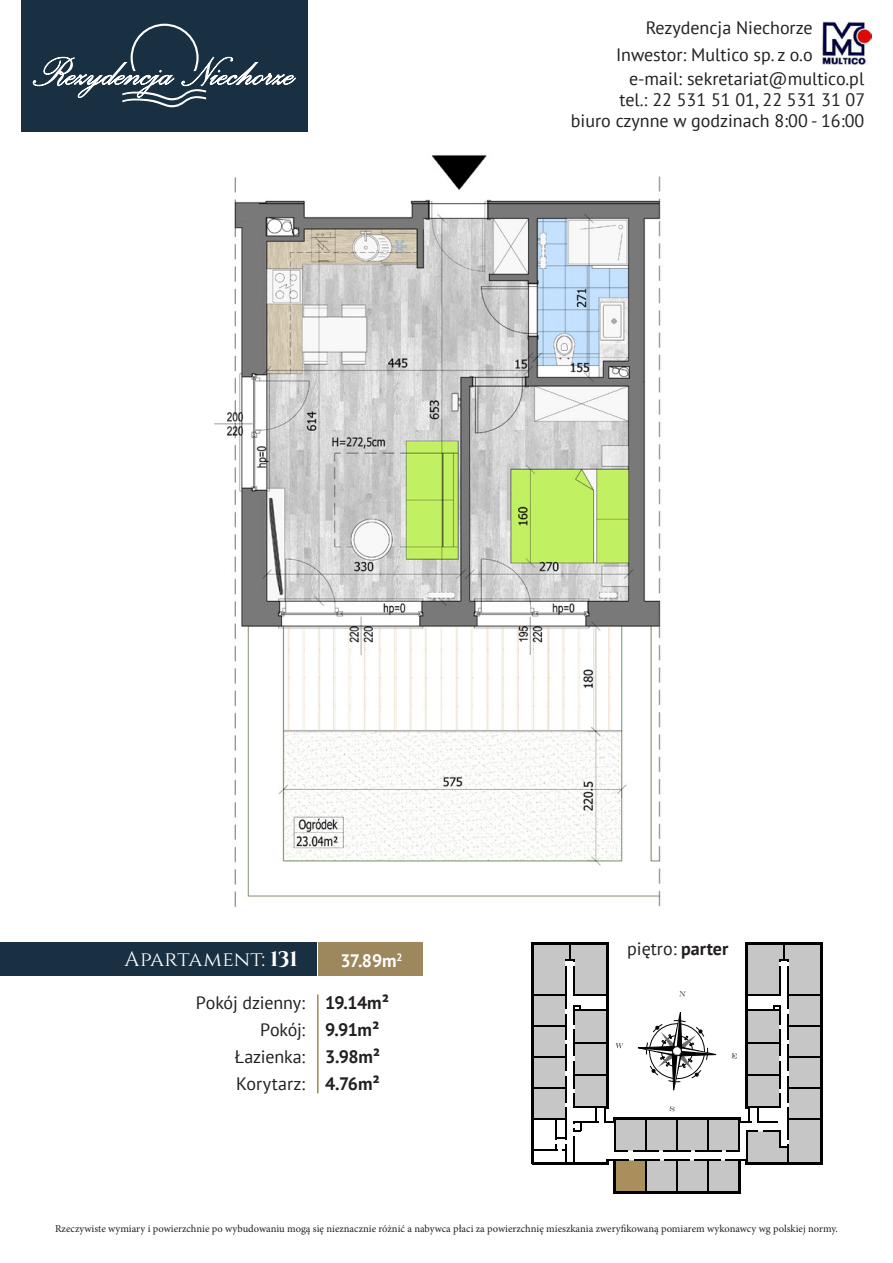
<style>
.page{position:relative;width:893px;height:1263px;background:#fff}
.page>*{position:absolute;margin:0;border:0;box-sizing:border-box;transform-origin:0 0}
.t1{font:21px "Cinzel";letter-spacing:.02em;color:#fff}
.t2{font:18px/27px "PT Sans";color:#231f20;text-align:right}
.t3{font:700 18px/27px "PT Sans";letter-spacing:-.015em;color:#231f20}
.t4{font:700 18px "PT Sans";color:#fff}
.t5{font:10.5px "Minion Pro";color:#231f20}
.s1{font-weight:700}
</style>
<div class="page">
<img style="left:821px;top:21px;width:51px;height:44px">
<div style="left:21px;top:0;width:287px;height:132px;background:#193043"></div>
<svg style="left:33px;top:24px;width:263px;height:83px"></svg>
<div style="left:319px;top:942px;width:104px;height:34px;background:#9d875c"></div>
<div style="left:0;top:942px;width:317px;height:34px;background:#193043"></div>
<hr style="left:317px;top:994px;width:2px;height:99px;background:#9d875a">
<hr style="left:531px;top:942px;width:3px;height:221px;background:#000">
<hr style="left:531px;top:1162px;width:76px;height:2px;background:#000">
<svg style="left:533px;top:942px;width:290px;height:252px"></svg>
<img style="left:215px;top:154px;width:446px;height:754px">
<p class="t2" style="left:616px;top:14px;width:198px">Rezydencja Niechorze<br>Inwestor: Multico sp. z o.o</p>
<p class="t2" style="left:571px;top:67px;width:296px;line-height:21px">e-mail: sekretariat@multico.pl<br>tel.: 22 531 51 01, 22 531 31 07<br>biuro czynne w godzinach 8:00 - 16:00</p>
<p class="t1" style="left:124px;top:947px;width:175px">Apartament: <span class="s1">131</span></p>
<p class="t2" style="left:196px;top:988px;width:111px">Pokój dzienny:<br>Pokój:<br>Łazienka:<br>Korytarz:</p>
<p class="t3" style="left:325px;top:989px;width:65px">19.14m²<br>9.91m²<br>3.98m²<br>4.76m²</p>
<p class="t4" style="left:340px;top:948px;width:63px">37.89m<sup>2</sup></p>
<p class="t2" style="left:627px;top:934px;width:103px">piętro: <span class="s1">parter</span></p>
<p class="t5" style="left:55px;top:1222px;width:784px">Rzeczywiste wymiary i powierzchnie po wybudowaniu mogą się nieznacznie różnić a nabywca płaci za powierzchnię mieszkania zweryfikowaną pomiarem wykonawcy wg polskiej normy.</p>
</div>
